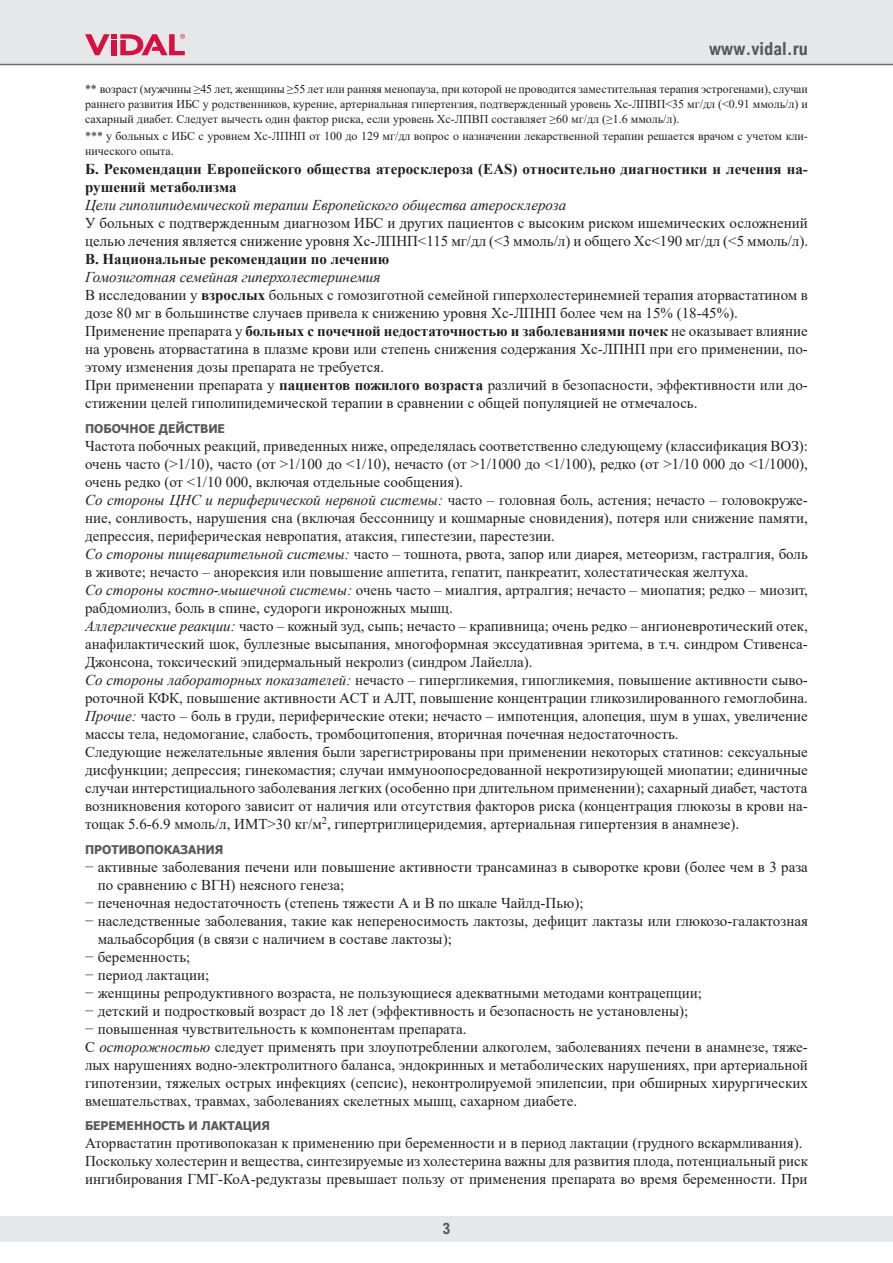
<style>
.page{position:relative;width:893px;height:1263px;background:#fff}
.page>*{position:absolute;margin:0;border:0;box-sizing:border-box;transform-origin:0 0}
.t1{font:700 18px "Arial Nova Cond";color:#57585a}
.t2{font:700 15.75px "Arial Nova Cond";color:#57585a}
.t3{font:15px/18px "Times New Roman";color:#231f20}
.t4{font:700 15px/18px "Times New Roman";color:#231f20}
.t5{font:italic 15px "Times New Roman";color:#231f20}
.t6{font:12px/15px "Times New Roman";color:#231f20;text-align:justify}
.t7{font:700 12px "Tahoma";color:#57585a}
.s1{font-style:italic}
.s2{font-weight:700}
</style>
<div class="page">
<div style="left:0;top:1216px;width:893px;height:26px;background:#e6e7e9"></div>
<div style="left:0;top:0;width:893px;height:64px;background:#e6e7e9"></div>
<svg style="left:85px;top:34px;width:100px;height:21px"></svg>
<hr style="left:0;top:64px;width:893px;height:1px;background:#6c6d70">
<p class="t1" style="left:709px;top:38px;width:100px">www.vidal.ru</p>
<p class="t6" style="left:85px;top:81px;width:724px">** возраст (мужчины ≥45 лет, женщины ≥55 лет или ранняя менопауза, при которой не проводится заместительная терапия эстрогенами), случаи раннего развития ИБС у родственников, курение, артериальная гипертензия, подтвержденный уровень Хс-ЛПВП&lt;35 мг/дл (&lt;0.91 ммоль/л) и сахарный диабет. Следует вычесть один фактор риска, если уровень Хс-ЛПВП составляет ≥60 мг/дл (≥1.6 ммоль/л).</p>
<p class="t6" style="left:85px;top:128px;width:724px">*** у больных с ИБС с уровнем Хс-ЛПНП от 100 до 129 мг/дл вопрос о назначении лекарственной терапии решается врачом с учетом кли&shy;нического опыта.</p>
<p class="t4" style="left:85px;top:159px;width:724px">Б. Рекомендации Европейского общества атеросклероза (EAS) относительно диагностики и лечения на&shy;рушений метаболизма</p>
<p class="t5" style="left:85px;top:195px;width:483px">Цели гиполипидемической терапии Европейского общества атеросклероза</p>
<p class="t3" style="left:85px;top:213px;width:725px">У больных с подтвержденным диагнозом ИБС и других пациентов с высоким риском ишемических осложнений целью лечения является снижение уровня Хс-ЛПНП&lt;115 мг/дл (&lt;3 ммоль/л) и общего Хс&lt;190 мг/дл (&lt;5 ммоль/л).</p>
<p class="t4" style="left:85px;top:249px;width:306px">В. Национальные рекомендации по лечению</p>
<p class="t3" style="left:85px;top:267px;width:724px"><span class="s1">Гомозиготная семейная гиперхолестеринемия<br></span>В исследовании у <span class="s2">взрослых</span> больных с гомозиготной семейной гиперхолестеринемией терапия аторвастатином в дозе 80 мг в большинстве случаев привела к снижению уровня Хс-ЛПНП более чем на 15% (18-45%).<br>Применение препарата у <span class="s2">больных с почечной недостаточностью и заболеваниями почек</span> не оказывает влияние на уровень аторвастатина в плазме крови или степень снижения содержания Хс-ЛПНП при его применении, по&shy;этому изменения дозы препарата не требуется.<br>При применении препарата у <span class="s2">пациентов пожилого возраста</span> различий в безопасности, эффективности или до&shy;стижении целей гиполипидемической терапии в сравнении с общей популяцией не отмечалось.</p>
<p class="t7" style="left:85px;top:420px;width:141px">ПОБОЧНОЕ ДЕЙСТВИЕ</p>
<p class="t3" style="left:85px;top:436px;width:724px">Частота побочных реакций, приведенных ниже, определялась соответственно следующему (классификация ВОЗ): очень часто (&gt;1/10), часто (от &gt;1/100 до &lt;1/10), нечасто (от &gt;1/1000 до &lt;1/100), редко (от &gt;1/10 000 до &lt;1/1000), очень редко (от &lt;1/10 000, включая отдельные сообщения).<br><span class="s1">Со стороны ЦНС и периферической нервной системы:</span> часто – головная боль, астения; нечасто – головокруже&shy;ние, сонливость, нарушения сна (включая бессонницу и кошмарные сновидения), потеря или снижение памяти, депрессия, периферическая невропатия, атаксия, гипестезии, парестезии.<br><span class="s1">Со стороны пищеварительной системы:</span> часто – тошнота, рвота, запор или диарея, метеоризм, гастралгия, боль в животе; нечасто – анорексия или повышение аппетита, гепатит, панкреатит, холестатическая желтуха.<br><span class="s1">Со стороны костно-мышечной системы:</span> очень часто – миалгия, артралгия; нечасто – миопатия; редко – миозит, рабдомиолиз, боль в спине, судороги икроножных мышц.<br><span class="s1">Аллергические реакции:</span> часто – кожный зуд, сыпь; нечасто – крапивница; очень редко – ангионевротический отек, анафилактический шок, буллезные высыпания, многоформная экссудативная эритема, в т.ч. синдром Стивенса-Джонсона, токсический эпидермальный некролиз (синдром Лайелла).<br><span class="s1">Со стороны лабораторных показателей:</span> нечасто – гипергликемия, гипогликемия, повышение активности сыво&shy;роточной КФК, повышение активности ACT и АЛТ, повышение концентрации гликозилированного гемоглобина.<br><span class="s1">Прочие:</span> часто – боль в груди, периферические отеки; нечасто – импотенция, алопеция, шум в ушах, увеличение массы тела, недомогание, слабость, тромбоцитопения, вторичная почечная недостаточность.<br>Следующие нежелательные явления были зарегистрированы при применении некоторых статинов: сексуальные дисфункции; депрессия; гинекомастия; случаи иммуноопосредованной некротизирующей миопатии; единичные случаи интерстициального заболевания легких (особенно при длительном применении); сахарный диабет, частота возникновения которого зависит от наличия или отсутствия факторов риска (концентрация глюкозы в крови на&shy;тощак 5.6-6.9 ммоль/л, ИМТ&gt;30 кг/м<sup>2</sup>, гипертриглицеридемия, артериальная гипертензия в анамнезе).</p>
<p class="t7" style="left:85px;top:841px;width:140px">ПРОТИВОПОКАЗАНИЯ</p>
<p class="t3" style="left:85px;top:857px;width:724px">− активные заболевания печени или повышение активности трансаминаз в сыворотке крови (более чем в 3 раза</p>
<p class="t3" style="left:98px;top:875px;width:248px">по сравнению с ВГН) неясного генеза;</p>
<p class="t3" style="left:85px;top:893px;width:500px">− печеночная недостаточность (степень тяжести А и В по шкале Чайлд-Пью);</p>
<p class="t3" style="left:85px;top:911px;width:724px">− наследственные заболевания, такие как непереносимость лактозы, дефицит лактазы или глюкозо-галактозная</p>
<p class="t3" style="left:98px;top:929px;width:356px">мальабсорбция (в связи с наличием в составе лактозы);</p>
<p class="t3" style="left:85px;top:947px;width:107px">− беременность;</p>
<p class="t3" style="left:85px;top:965px;width:126px">− период лактации;</p>
<p class="t3" style="left:85px;top:983px;width:619px">− женщины репродуктивного возраста, не пользующиеся адекватными методами контрацепции;</p>
<p class="t3" style="left:85px;top:1001px;width:605px">− детский и подростковый возраст до 18 лет (эффективность и безопасность не установлены);</p>
<p class="t3" style="left:85px;top:1019px;width:383px">− повышенная чувствительность к компонентам препарата.</p>
<p class="t3" style="left:85px;top:1037px;width:724px">С <span class="s1">осторожностью</span> следует применять при злоупотреблении алкоголем, заболеваниях печени в анамнезе, тяже-</p>
<p class="t3" style="left:85px;top:1055px;width:724px">лых нарушениях водно-электролитного баланса, эндокринных и метаболических нарушениях, при артериальной</p>
<p class="t3" style="left:85px;top:1073px;width:724px">гипотензии, тяжелых острых инфекциях (сепсис), неконтролируемой эпилепсии, при обширных хирургических</p>
<p class="t3" style="left:85px;top:1091px;width:494px">вмешательствах, травмах, заболеваниях скелетных мышц, сахарном диабете.</p>
<p class="t7" style="left:85px;top:1117px;width:187px">БЕРЕМЕННОСТЬ И ЛАКТАЦИЯ</p>
<p class="t3" style="left:85px;top:1134px;width:725px">Аторвастатин противопоказан к применению при беременности и в период лактации (грудного вскармливания).<br>Поскольку холестерин и вещества, синтезируемые из холестерина важны для развития плода, потенциальный риск ингибирования ГМГ-КоА-редуктазы превышает пользу от применения препарата во время беременности. При</p>
<p class="t2" style="left:443px;top:1218px;width:9px">3</p>
</div>
